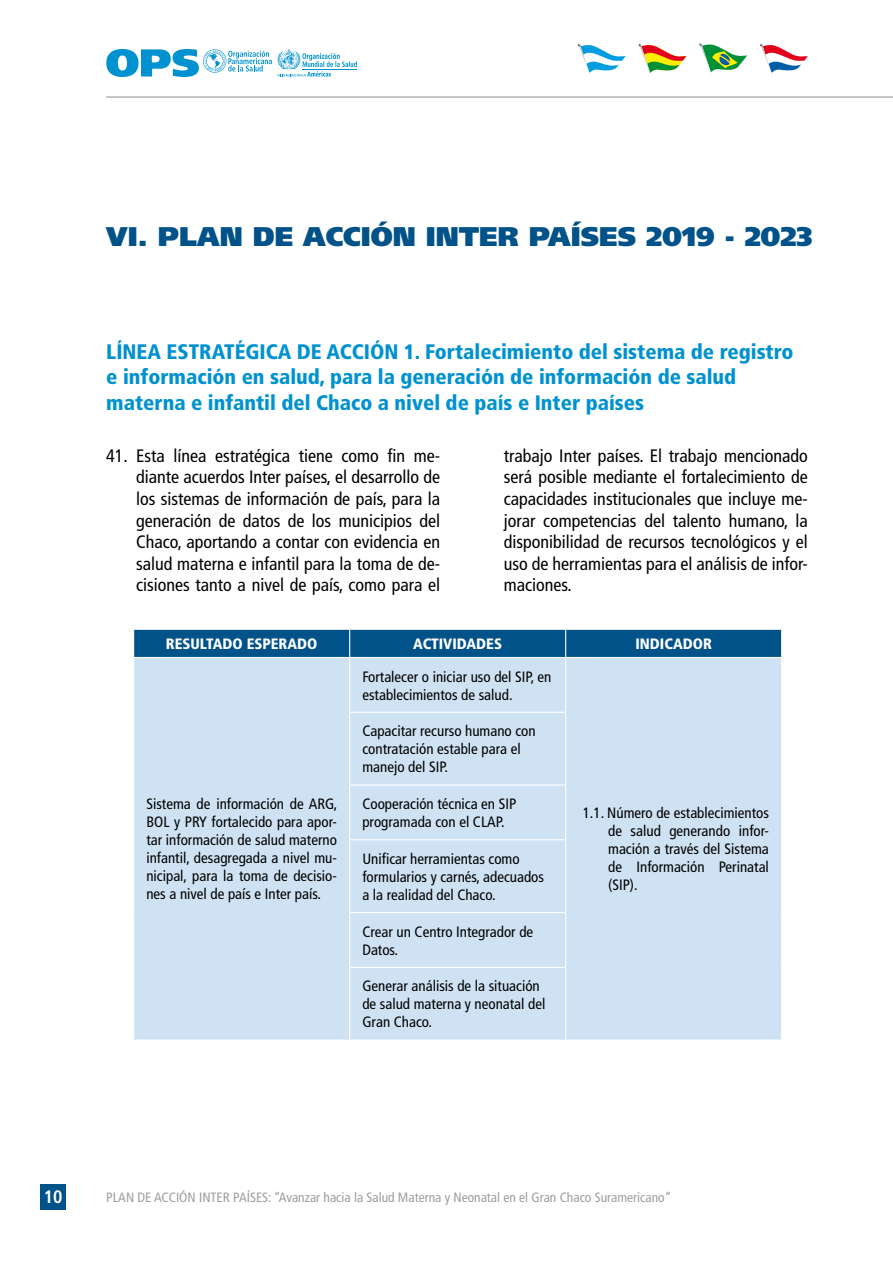
<style>
.page{position:relative;width:893px;height:1263px;background:#fff}
.page>*{position:absolute;margin:0;border:0;box-sizing:border-box;transform-origin:0 0}
.t1{font:900 27px "Frutiger";color:#005289}
.t2{font:900 condensed 21px/25.2px "Frutiger";color:#0092d0}
.t3{font:condensed 18px/21.6px "Frutiger";color:#000;text-align:justify}
.t4{font:700 condensed 18px "Frutiger";color:#fff}
.t5{font:condensed 15px/18px "Frutiger";color:#000}
.t6{font:900 condensed 15px "Frutiger";color:#fff}
.t7{font:condensed 13.5px "Frutiger";color:#9c9e9f}
</style>
<div class="page">
<div style="left:40px;top:1184px;width:26px;height:25px;background:#005289"></div>
<svg style="left:578px;top:43px;width:48px;height:30px"></svg>
<svg style="left:638px;top:43px;width:48px;height:30px"></svg>
<svg style="left:760px;top:43px;width:48px;height:30px"></svg>
<svg style="left:699px;top:43px;width:48px;height:30px"></svg>
<svg style="left:106px;top:49px;width:251px;height:28px"></svg>
<hr style="left:106px;top:96px;width:787px;height:2px;background:#b1b3b4">
<div style="left:134px;top:658px;width:647px;height:381px;background:#cfe2f3"></div>
<svg style="left:133px;top:629px;width:649px;height:28px;background:#09588d"></svg>
<hr style="left:349px;top:658px;width:1px;height:54px;background:#fff">
<hr style="left:565px;top:658px;width:1px;height:54px;background:#fff">
<hr style="left:349px;top:712px;width:217px;height:1px;background:#fff">
<hr style="left:349px;top:713px;width:1px;height:71px;background:#fff">
<hr style="left:565px;top:713px;width:1px;height:71px;background:#fff">
<hr style="left:349px;top:784px;width:217px;height:2px;background:#fff">
<hr style="left:349px;top:786px;width:1px;height:53px;background:#fff">
<hr style="left:565px;top:786px;width:1px;height:53px;background:#fff">
<hr style="left:349px;top:839px;width:217px;height:1px;background:#fff">
<hr style="left:349px;top:840px;width:1px;height:72px;background:#fff">
<hr style="left:565px;top:840px;width:1px;height:72px;background:#fff">
<hr style="left:349px;top:912px;width:217px;height:1px;background:#fff">
<hr style="left:349px;top:913px;width:1px;height:54px;background:#fff">
<hr style="left:565px;top:913px;width:1px;height:54px;background:#fff">
<hr style="left:349px;top:967px;width:217px;height:1px;background:#fff">
<hr style="left:349px;top:968px;width:1px;height:71px;background:#fff">
<hr style="left:565px;top:968px;width:1px;height:71px;background:#fff">
<h1 class="t1" style="left:106px;top:220px;width:708px">VI. PLAN DE ACCIÓN INTER PAÍSES 2019 - 2023</h1>
<h2 class="t2" style="left:106px;top:339px;width:689px">LÍNEA ESTRATÉGICA DE ACCIÓN 1. Fortalecimiento del sistema de registro e información en salud, para la generación de información de salud materna e infantil del Chaco a nivel de país e Inter países</h2>
<p class="t3" style="left:136px;top:445px;width:306px;text-indent:-30px">41. Esta línea estratégica tiene como fin me&shy;diante acuerdos Inter países, el desarrollo de los sistemas de información de país, para la generación de datos de los municipios del Chaco, aportando a contar con evidencia en salud materna e infantil para la toma de de&shy;cisiones tanto a nivel de país, como para el</p>
<p class="t3" style="left:504px;top:445px;width:306px">trabajo Inter países. El trabajo mencionado será posible mediante el fortalecimiento de capacidades institucionales que incluye me&shy;jorar competencias del talento humano, la disponibilidad de recursos tecnológicos y el uso de herramientas para el análisis de infor&shy;maciones.</p>
<p class="t6" style="left:166px;top:635px;width:153px">RESULTADO ESPERADO</p>
<p class="t6" style="left:413px;top:635px;width:90px">ACTIVIDADES</p>
<p class="t6" style="left:635px;top:635px;width:78px">INDICADOR</p>
<p class="t5" style="left:146px;top:795px;width:193px;text-align:justify">Sistema de información de ARG, BOL y PRY fortalecido para apor&shy;tar información de salud materno infantil, desagregada a nivel mu&shy;nicipal, para la toma de decisio&shy;nes a nivel de país e Inter país.</p>
<p class="t5" style="left:362px;top:667px;width:190px">Fortalecer o iniciar uso del SIP, en establecimientos de salud.</p>
<p class="t5" style="left:362px;top:722px;width:175px">Capacitar recurso humano con contratación estable para el manejo del SIP.</p>
<p class="t5" style="left:362px;top:795px;width:155px">Cooperación técnica en SIP programada con el CLAP.</p>
<p class="t5" style="left:362px;top:850px;width:183px">Unificar herramientas como formularios y carnés, adecuados a la realidad del Chaco.</p>
<p class="t5" style="left:362px;top:922px;width:172px">Crear un Centro Integrador de<br>Datos.</p>
<p class="t5" style="left:362px;top:977px;width:184px">Generar análisis de la situación de salud materna y neonatal del<br>Gran Chaco.</p>
<p class="t5" style="left:608px;top:804px;width:162px;text-align:justify;text-indent:-26px">1.1. Número de establecimientos de salud generando infor&shy;mación a través del Sistema de Información Perinatal (SIP).</p>
<p class="t4" style="left:44px;top:1186px;width:20px">10</p>
<p class="t7" style="left:106px;top:1189px;width:567px">PLAN DE ACCIÓN INTER PAÍSES: “Avanzar hacia la Salud Materna y Neonatal en el Gran Chaco Suramericano”</p>
</div>
